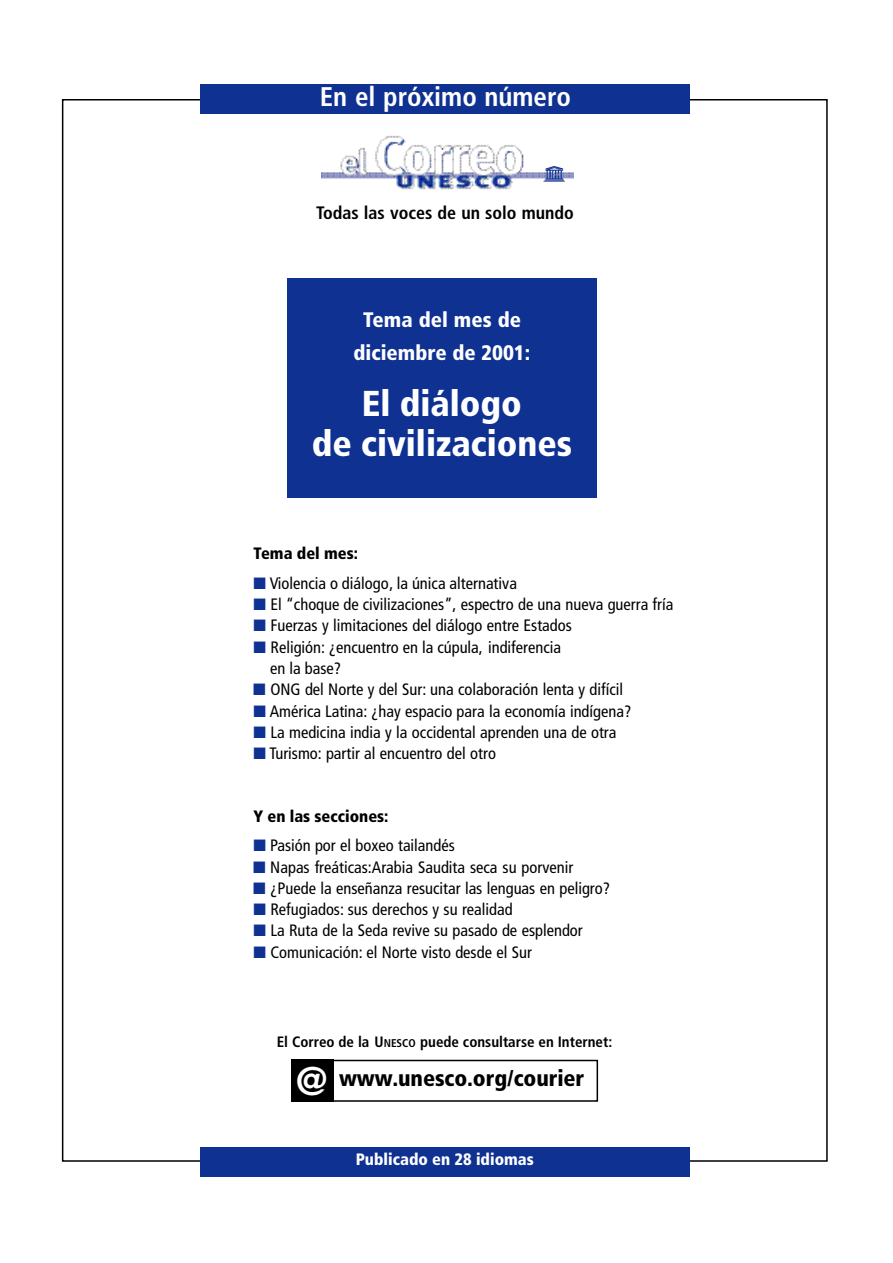
<style>
.page{position:relative;width:893px;height:1263px;background:#fff}
.page>*{position:absolute;margin:0;border:0;box-sizing:border-box;transform-origin:0 0}
.t1{font:900 condensed 36px/40.5px "Frutiger";color:#fff;text-align:center}
.t2{font:700 condensed 27px "Frutiger";color:#fff}
.t3{font:900 condensed 22.5px "Frutiger";letter-spacing:-.005em;color:#000}
.t4{font:900 condensed 21px/33px "Frutiger";color:#fff;text-align:center}
.t5{font:700 condensed 18px "Frutiger";color:#000}
.t6{font:condensed 16.5px/21.3px "Frutiger";color:#000}
.t7{font:900 condensed 16.5px "Frutiger";color:#000}
.t8{font:900 condensed 16.5px "Frutiger";color:#fff}
.t9{font:700 condensed 15px "Frutiger";color:#000}
.s1{color:#0e3192}
.s2{font-size:11.25px}
.s3{font-size:40.05px;color:#fff}
</style>
<div class="page">
<img style="left:321px;top:135px;width:252px;height:55px">
<div style="left:201px;top:84px;width:489px;height:30px;background:#0e3192"></div>
<div style="left:287px;top:278px;width:310px;height:219px;background:#0e3192"></div>
<div style="left:291px;top:1060px;width:42px;height:42px;background:#000"></div>
<div style="left:292px;top:1060px;width:306px;height:42px;border:2px solid #000"></div>
<div style="left:201px;top:1147px;width:489px;height:30px;background:#0e3192"></div>
<img style="left:542px;top:164px;width:23px;height:19px">
<h2 class="t2" style="left:320px;top:86px;width:253px">En el próximo número</h2>
<p class="t5" style="left:316px;top:205px;width:259px">Todas las voces de un solo mundo</p>
<p class="t4" style="left:353px;top:305px;width:178px">Tema del mes de diciembre de 2001:</p>
<h1 class="t1" style="left:312px;top:386px;width:262px">El diálogo<br>de civilizaciones</h1>
<p class="t7" style="left:253px;top:546px;width:106px">Tema del mes:</p>
<p class="t6" style="left:253px;top:574px;width:265px"><span class="s1">■</span> Violencia o diálogo, la única alternativa</p>
<p class="t6" style="left:253px;top:595px;width:421px"><span class="s1">■</span> El “choque de civilizaciones”, espectro de una nueva guerra fría</p>
<p class="t6" style="left:253px;top:616px;width:320px"><span class="s1">■</span> Fuerzas y limitaciones del diálogo entre Estados</p>
<p class="t6" style="left:270px;top:637px;width:292px;text-indent:-17px"><span class="s1">■</span> Religión: ¿encuentro en la cúpula, indiferencia en la base?</p>
<p class="t6" style="left:253px;top:680px;width:371px"><span class="s1">■</span> ONG del Norte y del Sur: una colaboración lenta y difícil</p>
<p class="t6" style="left:253px;top:702px;width:379px"><span class="s1">■</span> América Latina: ¿hay espacio para la economía indígena?</p>
<p class="t6" style="left:253px;top:723px;width:364px"><span class="s1">■</span> La medicina india y la occidental aprenden una de otra</p>
<p class="t6" style="left:253px;top:744px;width:244px"><span class="s1">■</span> Turismo: partir al encuentro del otro</p>
<p class="t7" style="left:253px;top:809px;width:137px">Y en las secciones:</p>
<p class="t6" style="left:253px;top:836px;width:203px"><span class="s1">■</span> Pasión por el boxeo tailandés</p>
<p class="t6" style="left:253px;top:858px;width:321px"><span class="s1">■</span> Napas freáticas:Arabia Saudita seca su porvenir</p>
<p class="t6" style="left:253px;top:879px;width:358px"><span class="s1">■</span> ¿Puede la enseñanza resucitar las lenguas en peligro?</p>
<p class="t6" style="left:253px;top:900px;width:261px"><span class="s1">■</span> Refugiados: sus derechos y su realidad</p>
<p class="t6" style="left:253px;top:921px;width:331px"><span class="s1">■</span> La Ruta de la Seda revive su pasado de esplendor</p>
<p class="t6" style="left:253px;top:943px;width:280px"><span class="s1">■</span> Comunicación: el Norte visto desde el Sur</p>
<p class="t9" style="left:277px;top:1036px;width:337px">El Correo de la U<span class="s2">NESCO</span> puede consultarse en Internet:</p>
<h3 class="t3" style="left:296px;top:1069px;width:290px"><span class="s3">@</span> www.unesco.org/courier</h3>
<p class="t8" style="left:356px;top:1153px;width:179px">Publicado en 28 idiomas</p>
</div>
